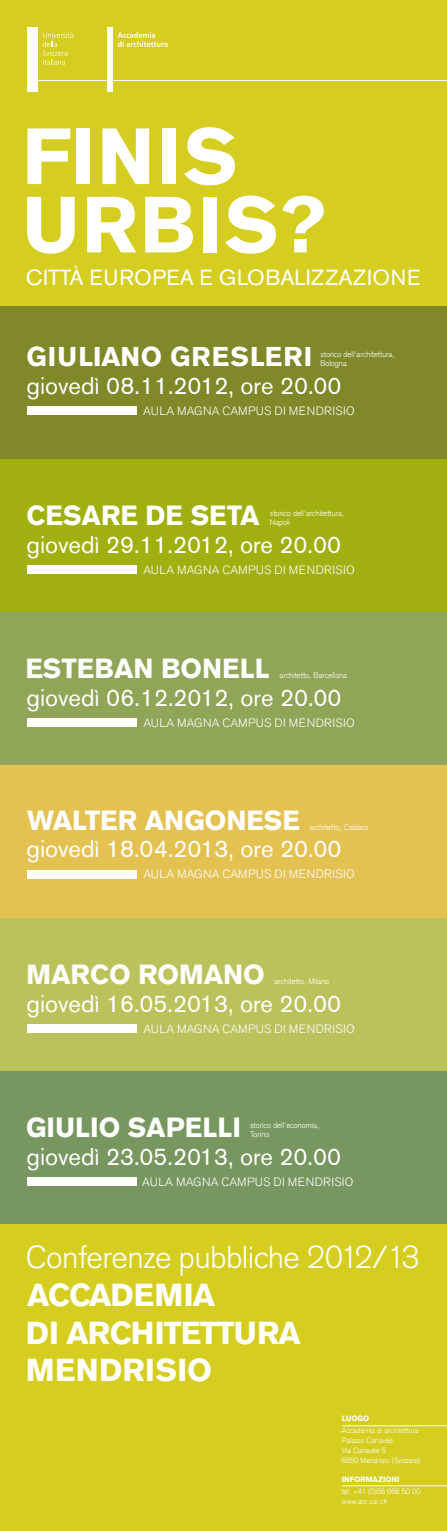
<style>
.page{position:relative;width:447px;height:1531px;background:#fff}
.page>*{position:absolute;margin:0;border:0;box-sizing:border-box;transform-origin:0 0}
.t1{font:700 78.75px/68.3px "Akzidenz Grotesk Std";letter-spacing:.025em;color:#fff}
.t2{font:700 31.5px/37.8px "Akzidenz Grotesk Std";letter-spacing:-.01em;color:#fff}
.t3{font:300 31.5px "Akzidenz Grotesk Std";letter-spacing:-.02em;color:#fff}
.t4{font:900 27px "Akzidenz Grotesk";color:#fff}
.t5{font:700 27px "Akzidenz Grotesk Std";letter-spacing:.04em;color:#fff}
.t6{font:24px "Akzidenz Grotesk Std";color:#fff}
.t7{font:21.75px "Akzidenz Grotesk Std";letter-spacing:.02em;color:#fff}
.t8{font:300 12px "Akzidenz Grotesk Std";letter-spacing:.02em;color:#fff}
.t9{font:300 7.88px/9px "Akzidenz Grotesk";color:#fff}
.t10{font:300 7.5px/9.8px "Akzidenz Grotesk";color:#fff}
.t11{font:900 7.5px "Akzidenz Grotesk";color:#fff}
</style>
<div class="page">
<div style="left:0;top:0;width:446px;height:306px;background:#d5ce21"></div>
<div style="left:0;top:306px;width:446px;height:153px;background:#808829"></div>
<div style="left:0;top:459px;width:446px;height:153px;background:#a1b010"></div>
<div style="left:0;top:612px;width:446px;height:153px;background:#90a557"></div>
<div style="left:0;top:765px;width:446px;height:153px;background:#e4c252"></div>
<div style="left:0;top:918px;width:446px;height:153px;background:#bbc25b"></div>
<div style="left:0;top:1071px;width:446px;height:154px;background:#789660"></div>
<div style="left:0;top:1225px;width:446px;height:306px;background:#d5ce21"></div>
<div style="left:27px;top:27px;width:11px;height:64px;background:#fff"></div>
<div style="left:107px;top:27px;width:5px;height:64px;background:#fff"></div>
<hr style="left:27px;top:80px;width:419px;height:1px;background:#fff">
<svg style="left:43px;top:32px;width:30px;height:33px"></svg>
<svg style="left:117px;top:32px;width:50px;height:15px"></svg>
<hr style="left:342px;top:1485px;width:104px;height:1px;background:#fff">
<hr style="left:342px;top:1425px;width:104px;height:1px;background:#fff">
<div style="left:27px;top:565px;width:109px;height:8px;background:#fff"></div>
<div style="left:27px;top:718px;width:109px;height:9px;background:#fff"></div>
<div style="left:27px;top:870px;width:109px;height:8px;background:#fff"></div>
<div style="left:27px;top:1024px;width:110px;height:9px;background:#fff"></div>
<div style="left:27px;top:1177px;width:109px;height:9px;background:#fff"></div>
<div style="left:27px;top:407px;width:109px;height:8px;background:#fff"></div>
<h1 class="t1" style="left:22px;top:122px;width:304px">FINIS<br>URBIS?</h1>
<p class="t7" style="left:26px;top:265px;width:395px">CITTÀ EUROPEA E GLOBALIZZAZIONE</p>
<p class="t5" style="left:26px;top:341px;width:287px">GIULIANO GRESLERI</p>
<p class="t6" style="left:26px;top:371px;width:316px">giovedì 08.11.2012, ore 20.00</p>
<p class="t8" style="left:143px;top:404px;width:212px">AULA MAGNA CAMPUS DI MENDRISIO</p>
<p class="t9" style="left:320px;top:350px;width:76px">storico dell’architettura,<br>Bologna</p>
<p class="t4" style="left:26px;top:497px;width:234px">CESARE DE SETA</p>
<p class="t6" style="left:26px;top:530px;width:316px">giovedì 29.11.2012, ore 20.00</p>
<p class="t8" style="left:143px;top:563px;width:212px">AULA MAGNA CAMPUS DI MENDRISIO</p>
<p class="t9" style="left:270px;top:508px;width:76px">storico dell’architettura,<br>Napoli</p>
<p class="t4" style="left:25px;top:650px;width:245px">ESTEBAN BONELL</p>
<p class="t6" style="left:26px;top:683px;width:316px">giovedì 06.12.2012, ore 20.00</p>
<p class="t8" style="left:143px;top:716px;width:212px">AULA MAGNA CAMPUS DI MENDRISIO</p>
<p class="t9" style="left:279px;top:671px;width:69px">architetto, Barcellona</p>
<p class="t4" style="left:27px;top:802px;width:274px">WALTER ANGONESE</p>
<p class="t6" style="left:26px;top:835px;width:316px">giovedì 18.04.2013, ore 20.00</p>
<p class="t8" style="left:143px;top:867px;width:212px">AULA MAGNA CAMPUS DI MENDRISIO</p>
<p class="t9" style="left:310px;top:822px;width:60px">architetto, Caldaro</p>
<p class="t4" style="left:26px;top:957px;width:239px">MARCO ROMANO</p>
<p class="t6" style="left:26px;top:989px;width:316px">giovedì 16.05.2013, ore 20.00</p>
<p class="t8" style="left:143px;top:1022px;width:212px">AULA MAGNA CAMPUS DI MENDRISIO</p>
<p class="t9" style="left:274px;top:977px;width:56px">architetto, Milano</p>
<p class="t4" style="left:26px;top:1110px;width:216px">GIULIO SAPELLI</p>
<p class="t6" style="left:26px;top:1142px;width:316px">giovedì 23.05.2013, ore 20.00</p>
<p class="t8" style="left:142px;top:1175px;width:212px">AULA MAGNA CAMPUS DI MENDRISIO</p>
<p class="t9" style="left:250px;top:1121px;width:71px">storico dell’economia,<br>Torino</p>
<h2 class="t3" style="left:26px;top:1239px;width:395px">Conferenze pubbliche 2012/13</h2>
<h2 class="t2" style="left:26px;top:1276px;width:276px">ACCADEMIA<br>DI ARCHITETTURA<br>MENDRISIO</h2>
<p class="t11" style="left:341px;top:1413px;width:29px">LUOGO</p>
<p class="t10" style="left:341px;top:1425px;width:80px">Accademia di architettura<br>Palazzo Canavée<br>Via Canavée 5<br>6850 Mendrisio (Svizzera)</p>
<p class="t11" style="left:341px;top:1474px;width:59px">INFORMAZIONI</p>
<p class="t10" style="left:341px;top:1486px;width:80px">tel. +41 (0)58 666 50 00 www.arc.usi.ch</p>
</div>
